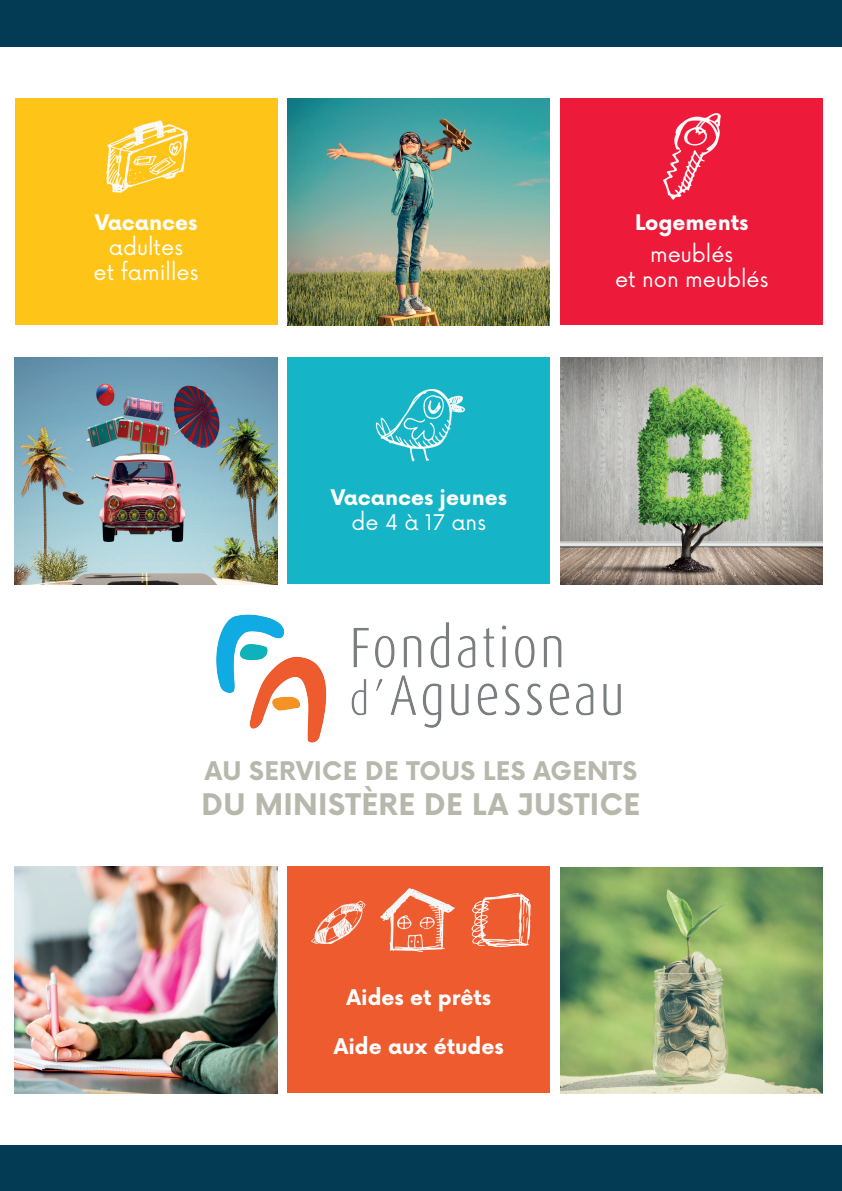
<style>
.page{position:relative;width:842px;height:1191px;background:#fff}
.page>*{position:absolute;margin:0;border:0;box-sizing:border-box;transform-origin:0 0}
.t1{font:700 29px "Now";letter-spacing:.01em;color:#b7b7ac}
.t2{font:700 25px "Now";letter-spacing:.01em;color:#b7b7ac}
.t3{font:700 21px "Now";color:#fff}
.t4{font:21px/25.2px "Now";color:#fff;text-align:center}
</style>
<div class="page">
<div style="left:0;top:1145px;width:842px;height:46px;background:#033b55"></div>
<div style="left:0;top:0;width:842px;height:47px;background:#033b55"></div>
<img style="left:216px;top:614px;width:405px;height:129px">
<img style="left:15px;top:357px;width:262px;height:227px">
<div style="left:288px;top:357px;width:262px;height:227px;background:#15b4c6"></div>
<img style="left:15px;top:866px;width:262px;height:227px">
<div style="left:15px;top:99px;width:262px;height:226px;background:#fec518"></div>
<img style="left:561px;top:357px;width:262px;height:227px">
<div style="left:288px;top:866px;width:262px;height:227px;background:#ed5b2f"></div>
<img style="left:288px;top:99px;width:262px;height:226px">
<div style="left:561px;top:99px;width:262px;height:226px;background:#ed1a39"></div>
<img style="left:561px;top:867px;width:262px;height:226px">
<img style="left:106px;top:120px;width:82px;height:73px">
<img style="left:375px;top:389px;width:91px;height:73px">
<img style="left:380px;top:888px;width:74px;height:63px">
<img style="left:311px;top:900px;width:55px;height:44px">
<img style="left:471px;top:893px;width:60px;height:55px">
<img style="left:663px;top:113px;width:58px;height:87px">
<p class="t3" style="left:95px;top:207px;width:104px">Vacances</p>
<p class="t4" style="left:94px;top:233px;width:106px">adultes<br>et familles</p>
<p class="t3" style="left:331px;top:481px;width:178px">Vacances jeunes</p>
<p class="t4" style="left:352px;top:508px;width:136px">de 4 à 17 ans</p>
<p class="t3" style="left:635px;top:207px;width:115px">Logements</p>
<p class="t4" style="left:615px;top:240px;width:155px">meublés<br>et non meublés</p>
<p class="t2" style="left:205px;top:753px;width:434px">AU SERVICE DE TOUS LES AGENTS</p>
<h1 class="t1" style="left:202px;top:783px;width:440px">DU MINISTÈRE DE LA JUSTICE</h1>
<p class="t3" style="left:347px;top:981px;width:146px">Aides et prêts</p>
<p class="t3" style="left:334px;top:1031px;width:171px">Aide aux études</p>
</div>
